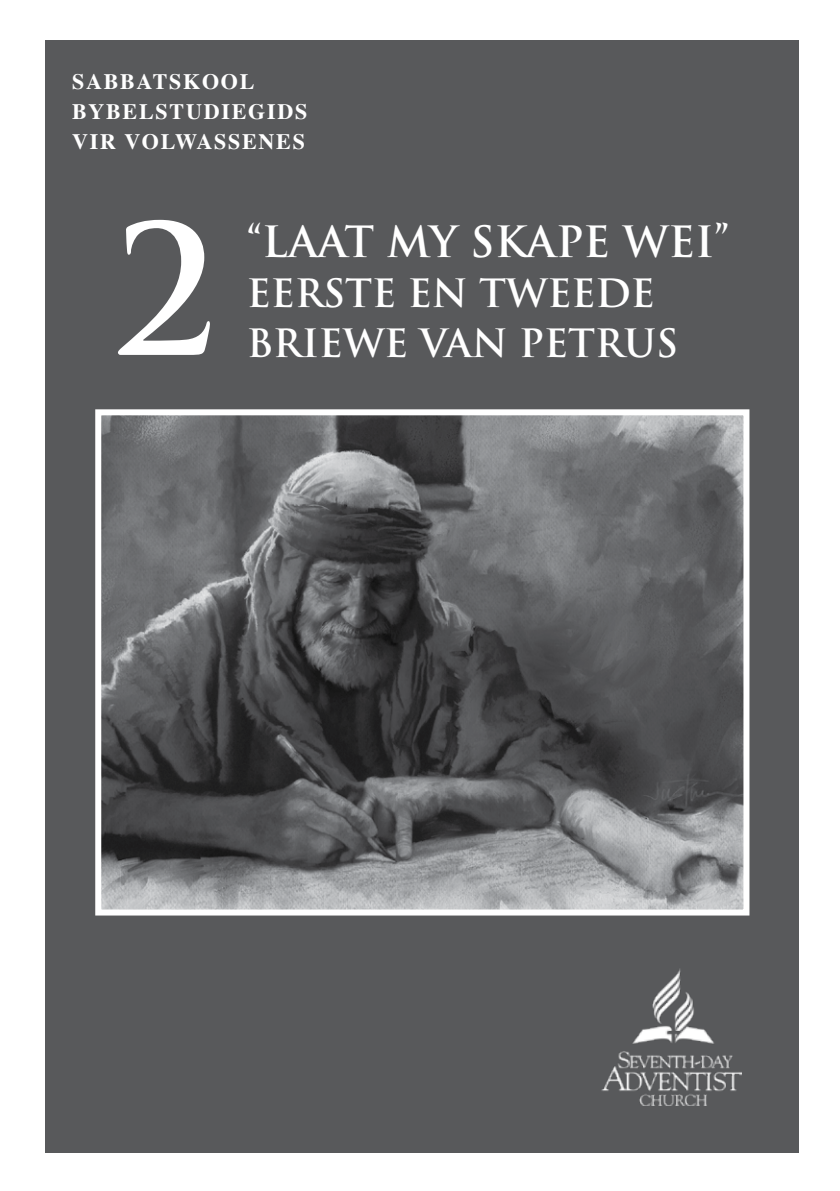
<style>
.page{position:relative;width:840px;height:1191px;background:#fff}
.page>*{position:absolute;margin:0;border:0;box-sizing:border-box;transform-origin:0 0}
.t1{font:700 176px "Trajan Pro";color:#fff}
.t2{font:700 42px "Trajan Pro";color:#fff}
.t3{font:700 38px "Trajan Pro";color:#fff}
.t4{font:700 22px/30px "Times";letter-spacing:.08em;color:#fff}
</style>
<div class="page">
<div style="left:45px;top:40px;width:753px;height:1112px;background:#58595b"></div>
<img style="left:102px;top:416px;width:640px;height:492px">
<div style="left:95px;top:409px;width:654px;height:506px;border:6px solid #fff"></div>
<img style="left:601px;top:968px;width:140px;height:138px">
<p class="t4" style="left:72px;top:64px;width:236px">SABBATSKOOL<br>BYBELSTUDIEGIDS<br>VIR VOLWASSENES</p>
<h1 class="t1" style="left:111px;top:181px;width:107px">2</h1>
<h2 class="t2" style="left:247px;top:215px;width:483px">“LAAT MY SKAPE WEI”</h2>
<h3 class="t3" style="left:247px;top:269px;width:409px">EERSTE EN TWEEDE</h3>
<h3 class="t3" style="left:247px;top:319px;width:432px">BRIEWE VAN PETRUS</h3>
</div>
